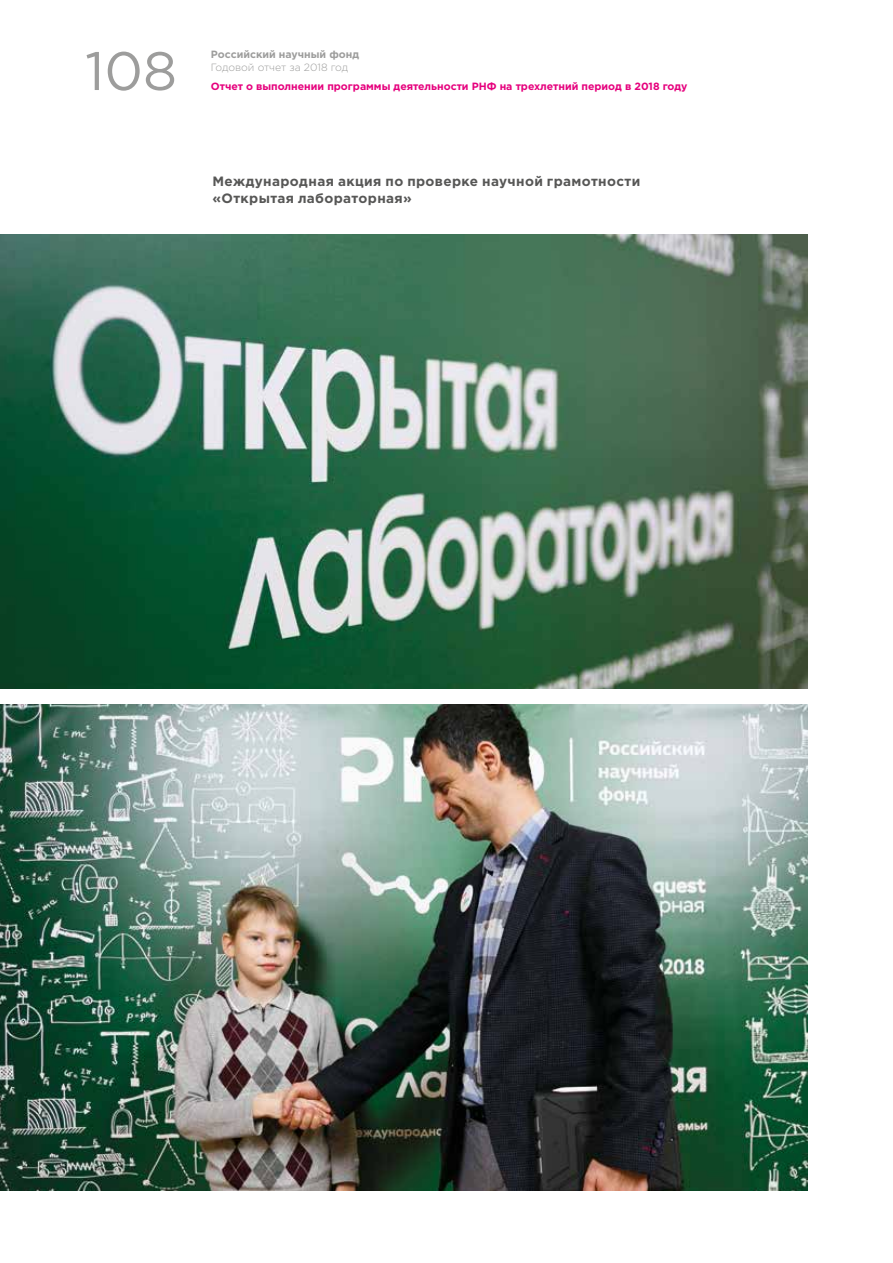
<style>
.page{position:relative;width:893px;height:1263px;background:#fff}
.page>*{position:absolute;margin:0;border:0;box-sizing:border-box;transform-origin:0 0}
.t1{font:54px "Gotham Pro";color:#9d9d9c}
.t2{font:700 13.5px/16.2px "Gotham Pro";letter-spacing:.025em;color:#575756}
.t3{font:700 10.5px "Gotham Pro";color:#e6007d}
.t4{font:700 10.5px "Gotham Pro";color:#9d9d9c}
.t5{font:300 10.5px "Gotham Pro";color:#9d9d9c}
</style>
<div class="page">
<img style="left:0;top:705px;width:808px;height:486px">
<img style="left:0;top:235px;width:808px;height:453px">
<h1 class="t1" style="left:85px;top:41px;width:93px">108</h1>
<p class="t4" style="left:211px;top:48px;width:150px">Российский научный фонд</p>
<p class="t5" style="left:211px;top:61px;width:139px">Годовой отчет за 2018 год</p>
<p class="t3" style="left:211px;top:81px;width:478px">Отчет о выполнении программы деятельности РНФ на трехлетний период в 2018 году</p>
<p class="t2" style="left:213px;top:173px;width:429px">Международная акция по проверке научной грамотности «Открытая лабораторная»</p>
</div>
